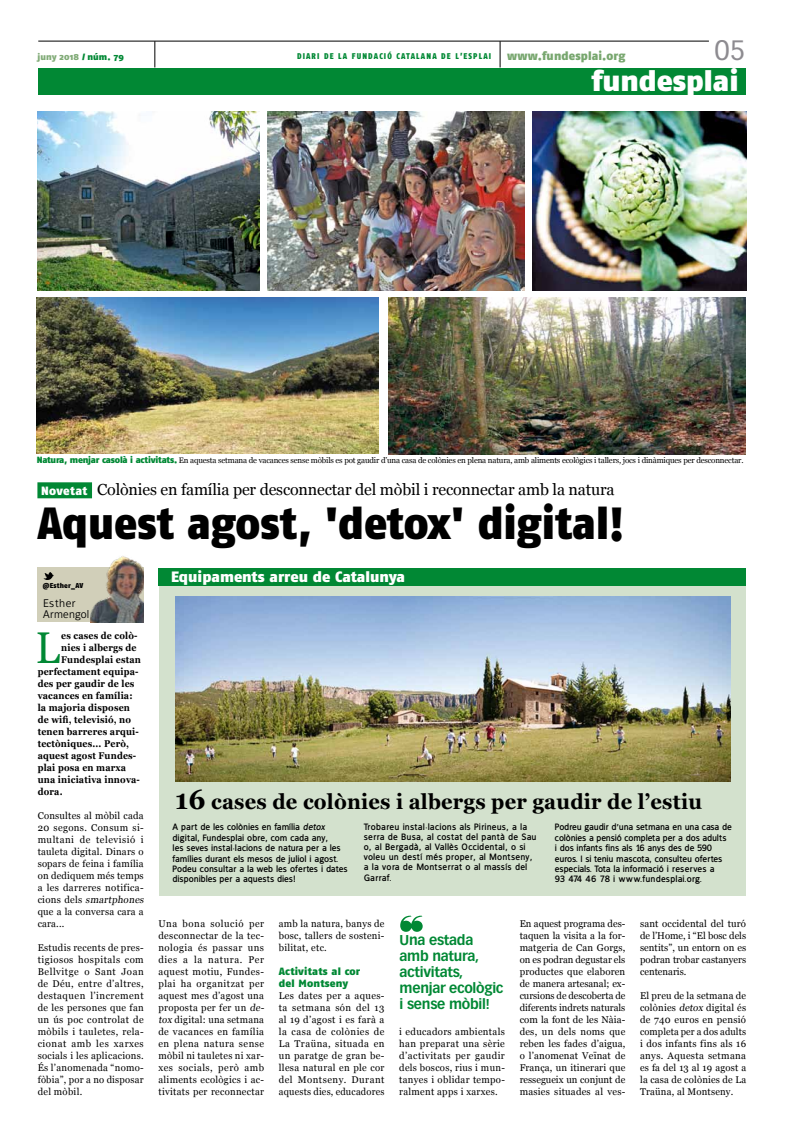
<style>
.page{position:relative;width:794px;height:1134px;background:#fff}
.page>*{position:absolute;margin:0;border:0;box-sizing:border-box;transform-origin:0 0}
.t1{font:900 45px "Fago No";color:#000;scale:.93 1}
.t2{font:44.4px "Georgia";color:#018834;scale:.9 1}
.t3{font:900 29px "Fago No";color:#fff}
.t4{font:27.5px "Vectora LH";color:#8d8b90}
.t5{font:700 21.2px "Georgia";letter-spacing:.01em;color:#000;scale:.95 1}
.t6{font:16px "Georgia";letter-spacing:-.01em;color:#000}
.t7{font:900 15px "Fago No";color:#fff}
.t8{font:700 14px/16px "Vectora LH";letter-spacing:-.02em;color:#018834}
.t9{font:900 12px "Fago No";letter-spacing:.01em;color:#78a76f}
.t10{font:11.1px/11.1px "Fran Klein";letter-spacing:.025em;color:#000}
.t11{font:900 10.5px/12px "Fago No";letter-spacing:.015em;color:#018834}
.t12{font:9.8px/12px "Georgia";letter-spacing:.03em;color:#000;text-align:justify}
.t13{font:700 9.8px "Georgia";letter-spacing:.02em;color:#000;scale:.9 1}
.t14{font:700 9.3px/10.4px "Fran Klein";letter-spacing:-.01em;color:#000}
.t15{font:700 9.3px/10.1px "Fran Klein";letter-spacing:.01em;color:#000}
.t16{font:900 9px "Fago No";letter-spacing:.01em;color:#81ab77}
.t17{font:900 8.3px "Fago No";letter-spacing:.155em;color:#018834;scale:.88 1}
.t18{font:8px "Georgia";letter-spacing:-.02em;color:#000}
.t19{font:900 7.1px "Fago No";letter-spacing:.03em;color:#000;scale:.95 1}
.s1{color:#018834}
.s2{font-family:"Fago No";font-weight:900;font-size:9px;color:#018834}
.s3{font-family:"Fago No";font-weight:900;font-size:12px;color:#fff}
.s4{font-style:italic}
.s5{font-size:28px}
</style>
<div class="page">
<hr style="left:38px;top:41px;width:671px;height:1px;background:#000">
<svg style="left:500px;top:41px;width:1px;height:26px"></svg>
<svg style="left:154px;top:41px;width:1px;height:26px"></svg>
<svg style="left:400px;top:916px;width:23px;height:16px"></svg>
<div style="left:37px;top:482px;width:55px;height:16px;background:#018834"></div>
<div style="left:37px;top:567px;width:106px;height:55px;background:#d1cfb9"></div>
<img style="left:90px;top:556px;width:53px;height:66px">
<svg style="left:43px;top:573px;width:10px;height:7px"></svg>
<div style="left:38px;top:68px;width:708px;height:27px;background:#018834"></div>
<img style="left:37px;top:298px;width:342px;height:155px">
<img style="left:38px;top:112px;width:221px;height:179px">
<img style="left:267px;top:112px;width:257px;height:179px">
<img style="left:532px;top:112px;width:215px;height:179px">
<img style="left:388px;top:298px;width:358px;height:156px">
<div style="left:159px;top:572px;width:586px;height:324px;background:#d3e1cd"></div>
<div style="left:158px;top:568px;width:588px;height:17px;background:#018834"></div>
<img style="left:176px;top:596px;width:554px;height:185px">
<p class="t16" style="left:37px;top:51px;width:88px">juny 2018 <span class="s1">/ núm. 79</span></p>
<p class="t17" style="left:297px;top:51px;width:222px">diari de la fundació catalana de l’esplai</p>
<p class="t9" style="left:507px;top:48px;width:120px">www.fundesplai.org</p>
<h3 class="t4" style="left:714px;top:34px;width:32px">05</h3>
<h3 class="t3" style="left:591px;top:63px;width:149px">fundesplai</h3>
<p class="t18" style="left:37px;top:455px;width:708px"><span class="s2">Natura, menjar casolà i activitats.</span> En aquesta setmana de vacances sense mòbils es pot gaudir d’una casa de colònies en plena natura, amb aliments ecològics i tallers, jocs i dinàmiques per desconnectar.</p>
<h3 class="t6" style="left:41px;top:478px;width:575px"><span class="s3">Novetat</span> Colònies en família per desconnectar del mòbil i reconnectar amb la natura</h3>
<h1 class="t1" style="left:37px;top:496px;width:632px">Aquest agost, 'detox' digital!</h1>
<p class="t19" style="left:43px;top:581px;width:44px">@Esther_AV</p>
<p class="t10" style="left:43px;top:598px;width:48px">Esther<br>Armengol</p>
<h3 class="t7" style="left:171px;top:568px;width:235px">Equipaments arreu de Catalunya</h3>
<h2 class="t2" style="left:36px;top:615px;width:28px">L</h2>
<p class="t13" style="left:61px;top:628px;width:86px">es cases de colò-</p>
<p class="t13" style="left:61px;top:640px;width:85px">nies i albergs de</p>
<p class="t13" style="left:61px;top:652px;width:90px">Fundesplai estan</p>
<p class="t13" style="left:38px;top:664px;width:114px">perfectament equipa-</p>
<p class="t13" style="left:38px;top:676px;width:109px">des per gaudir de les</p>
<p class="t13" style="left:38px;top:688px;width:107px">vacances en família:</p>
<p class="t13" style="left:38px;top:700px;width:104px">la majoria disposen</p>
<p class="t13" style="left:38px;top:712px;width:105px">de wifi, televisió, no</p>
<p class="t13" style="left:38px;top:724px;width:114px">tenen barreres arqui-</p>
<p class="t13" style="left:38px;top:736px;width:103px">tectòniques... Però,</p>
<p class="t13" style="left:38px;top:748px;width:111px">aquest agost Fundes-</p>
<p class="t13" style="left:38px;top:760px;width:100px">plai posa en marxa</p>
<p class="t13" style="left:38px;top:772px;width:115px">una iniciativa innova-</p>
<p class="t13" style="left:38px;top:784px;width:29px">dora.</p>
<p class="t12" style="left:38px;top:809px;width:110px;text-align:left">Consultes al mòbil cada<br>20 segons. Consum si&shy;multani de televisió i tauleta digital. Dinars o sopars de feina i família on dediquem més temps a les darreres notifica&shy;c i o n s d e l s <span class="s4">smartphones </span>que a la conversa cara a cara...</p>
<p class="t12" style="left:38px;top:941px;width:108px">Estudis recents de pres&shy;tigiosos hospitals com Bellvitge o Sant Joan de Déu, entre d’altres, destaquen l’increment de les persones que fan un ús poc controlat de mòbils i tauletes, rela&shy;cionat amb les xarxes socials i les aplicacions.<br>És l’anomenada “nomo&shy;fòbia”, por a no disposar del mòbil.</p>
<h3 class="t8" style="left:399px;top:932px;width:105px">Una estada amb natura, activitats, menjar ecològic i sense mòbil!</h3>
<h3 class="t5" style="left:175px;top:785px;width:556px"><span class="s5">16</span> cases de colònies i albergs per gaudir de l’estiu</h3>
<p class="t14" style="left:173px;top:822px;width:177px">A part de les colònies en família <span class="s4">detox </span>digital, Fundesplai obre, com cada any,<br>les seves instal·lacions de natura per a les famílies durant els mesos de juliol i agost.<br>Podeu consultar a la web les ofertes i dates disponibles per a aquests dies!</p>
<p class="t15" style="left:364px;top:822px;width:174px">Trobareu instal·lacions als Pirineus, a la serra de Busa, al costat del pantà de Sau o, al Bergadà, al Vallès Occidental, o si voleu un destí més proper, al Montseny, a la vora de Montserrat o al massís del Garraf.</p>
<p class="t14" style="left:555px;top:822px;width:178px">Podreu gaudir d’una setmana en una casa de colònies a pensió completa per a dos adults<br>i dos infants fins als 16 anys des de 590 euros. I si teniu mascota, consulteu ofertes especials. Tota la informació i reserves a<br>93 474 46 78 i www.fundesplai.org.</p>
<p class="t12" style="left:158px;top:917px;width:109px;text-align:left">Una bona solució per desconnectar de la tec&shy;nologia és passar uns dies a la natura. Per aquest motiu, Fundes&shy;plai ha organitzat per aquest mes d’agost una proposta per fer un <span class="s4">de&shy;tox</span> digital: una setmana de vacances en família en plena natura sense mòbil ni tauletes ni xar&shy;xes socials, però amb aliments ecològics i ac&shy;tivitats per reconnectar</p>
<p class="t12" style="left:519px;top:917px;width:107px">En aquest programa des&shy;taquen la visita a la for&shy;matgeria de Can Gorgs, on es podran degustar els productes que elaboren de manera artesanal; ex&shy;cursions de descoberta de diferents indrets naturals com la font de les Nàia&shy;des, un dels noms que reben les fades d’aigua, o l’anomenat Veïnat de França, un itinerari que ressegueix un conjunt de masies situades al ves-</p>
<p class="t12" style="left:640px;top:917px;width:108px">sant occidental del turó de l’Home, i “El bosc dels sentits”, un entorn on es podran trobar castanyers centenaris.</p>
<p class="t12" style="left:279px;top:917px;width:107px">amb la natura, banys de bosc, tallers de sosteni&shy;bilitat, etc.</p>
<p class="t11" style="left:279px;top:965px;width:83px">Activitats al cor del Montseny</p>
<p class="t12" style="left:279px;top:989px;width:107px">Les dates per a aques&shy;ta setmana són del 13 al 19 d’agost i es farà a la casa de colònies de La Traüna, situada en un paratge de gran be&shy;llesa natural en ple cor del Montseny. Durant aquests dies, educadores</p>
<p class="t12" style="left:640px;top:989px;width:108px">El preu de la setmana de colònies <span class="s4">detox</span> digital és de 740 euros en pensió completa per a dos adults i dos infants fins als 16 anys. Aquesta setmana es fa del 13 al 19 agost a la casa de colònies de La Traüna, al Montseny.</p>
<p class="t12" style="left:399px;top:1025px;width:107px">i educadors ambientals han preparat una sèrie d’activitats per gaudir dels boscos, rius i mun&shy;tanyes i oblidar tempo&shy;ralment apps i xarxes.</p>
</div>
